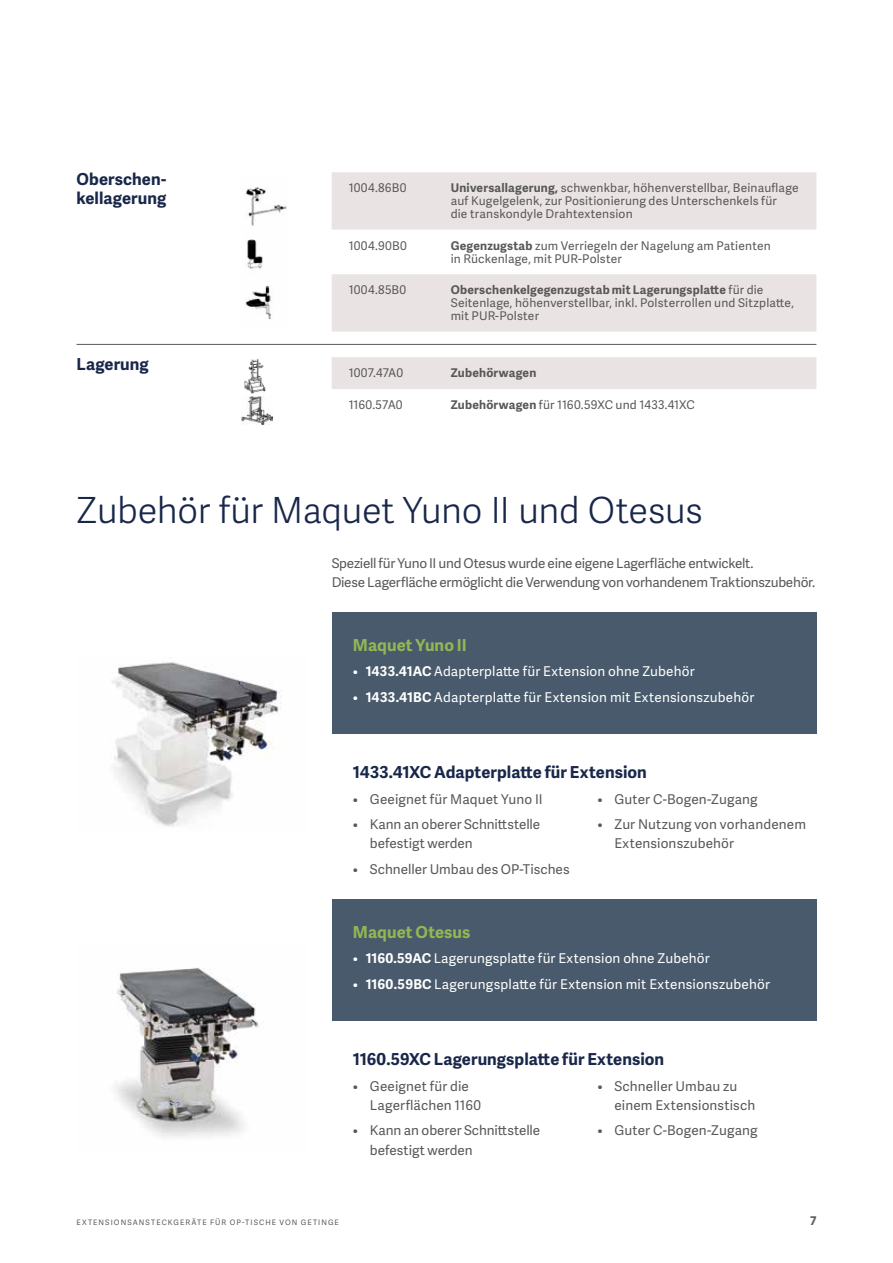
<style>
.page{position:relative;width:893px;height:1263px;background:#fff}
.page>*{position:absolute;margin:0;border:0;box-sizing:border-box;transform-origin:0 0}
.t1{font:300 36px "Adelle Sans";letter-spacing:-.01em;color:#18274a}
.t2{font:700 16.5px/19.2px "Adelle Sans";letter-spacing:.005em;color:#18274a}
.t3{font:700 16.5px "Adelle Sans";letter-spacing:.005em;color:#94b654}
.t4{font:13.5px/19.2px "Adelle Sans";color:#595857}
.t5{font:13.5px "Adelle Sans";letter-spacing:.015em;color:#fff}
.t6{font:13.5px/19.2px "Adelle Sans";letter-spacing:-.02em;color:#595857}
.t7{font:12px/12.8px "Adelle Sans";letter-spacing:.015em;color:#595857}
.t8{font:700 12px "Adelle Sans";letter-spacing:.015em;color:#595857}
.t9{font:7.5px "Adelle Sans";letter-spacing:.14em;color:#595857}
.s1{font-weight:700}
</style>
<div class="page">
<img style="left:115px;top:968px;width:144px;height:170px">
<img style="left:245px;top:187px;width:42px;height:133px">
<svg style="left:332px;top:172px;width:484px;height:160px;fill:#e9e4e3"></svg>
<img style="left:112px;top:657px;width:170px;height:170px">
<div style="left:332px;top:612px;width:484px;height:121px;background:#485a6b"></div>
<div style="left:332px;top:899px;width:484px;height:121px;background:#485a6b"></div>
<div style="left:332px;top:357px;width:484px;height:32px;background:#e9e4e3"></div>
<hr style="left:77px;top:344px;width:739px;height:1px;background:#595857">
<img style="left:245px;top:360px;width:21px;height:33px">
<img style="left:242px;top:396px;width:30px;height:28px">
<h2 class="t2" style="left:77px;top:169px;width:91px">Oberschen&shy;kellagerung</h2>
<p class="t7" style="left:349px;top:181px;width:59px">1004.86B0</p>
<p class="t7" style="left:451px;top:181px;width:349px"><span class="s1">Universallagerung,</span> schwenkbar, höhenverstellbar, Beinauflage auf Kugelgelenk, zur Positionierung des Unterschenkels für<br>die transkondyle Drahtextension</p>
<p class="t7" style="left:349px;top:239px;width:60px">1004.90B0</p>
<p class="t7" style="left:451px;top:239px;width:321px"><span class="s1">Gegenzugstab</span> zum Verriegeln der Nagelung am Patienten in Rückenlage, mit PUR-Polster</p>
<p class="t7" style="left:349px;top:283px;width:59px">1004.85B0</p>
<p class="t7" style="left:451px;top:283px;width:345px"><span class="s1">Oberschenkelgegenzugstab mit Lagerungsplatte</span> für die<br>Seitenlage, höhenverstellbar, inkl. Polsterrollen und Sitzplatte, mit PUR-Polster</p>
<h2 class="t2" style="left:77px;top:354px;width:74px">Lagerung</h2>
<p class="t7" style="left:349px;top:366px;width:56px">1007.47A0</p>
<p class="t8" style="left:451px;top:364px;width:87px">Zubehörwagen</p>
<p class="t7" style="left:349px;top:398px;width:55px">1160.57A0</p>
<p class="t7" style="left:451px;top:398px;width:246px"><span class="s1">Zubehörwagen</span> für 1160.59XC und 1433.41XC</p>
<h1 class="t1" style="left:77px;top:485px;width:628px">Zubehör für Maquet Yuno II und Otesus</h1>
<p class="t6" style="left:332px;top:553px;width:485px">Speziell für Yuno II und Otesus wurde eine eigene Lagerfläche entwickelt.<br>Diese Lagerfläche ermöglicht die Verwendung von vorhandenem Traktionszubehör.</p>
<h2 class="t3" style="left:353px;top:633px;width:115px">Maquet Yuno II</h2>
<p class="t5" style="left:353px;top:662px;width:343px">• <span class="s1">1433.41AC</span> Adapterplatte für Extension ohne Zubehör</p>
<p class="t5" style="left:353px;top:687px;width:403px">• <span class="s1">1433.41BC</span> Adapterplatte für Extension mit Extensionszubehör</p>
<h2 class="t2" style="left:353px;top:762px;width:295px">1433.41XC Adapterplatte für Extension</h2>
<p class="t4" style="left:353px;top:789px;width:191px">• Geeignet für Maquet Yuno II</p>
<p class="t4" style="left:370px;top:814px;width:172px;text-indent:-17px">• Kann an oberer Schnittstelle befestigt werden</p>
<p class="t4" style="left:353px;top:859px;width:218px">• Schneller Umbau des OP-Tisches</p>
<p class="t4" style="left:597px;top:789px;width:162px">• Guter C-Bogen-Zugang</p>
<p class="t4" style="left:614px;top:814px;width:193px;text-indent:-17px">• Zur Nutzung von vorhandenem<br>Extensionszubehör</p>
<h2 class="t3" style="left:353px;top:920px;width:119px">Maquet Otesus</h2>
<p class="t5" style="left:353px;top:949px;width:358px">• <span class="s1">1160.59AC</span> Lagerungsplatte für Extension ohne Zubehör</p>
<p class="t5" style="left:353px;top:974px;width:419px">• <span class="s1">1160.59BC</span> Lagerungsplatte für Extension mit Extensionszubehör</p>
<h2 class="t2" style="left:353px;top:1049px;width:313px">1160.59XC Lagerungsplatte für Extension</h2>
<p class="t4" style="left:370px;top:1076px;width:113px;text-indent:-17px">• Geeignet für die<br>Lagerflächen 1160</p>
<p class="t4" style="left:370px;top:1120px;width:172px;text-indent:-17px">• Kann an oberer Schnittstelle befestigt werden</p>
<p class="t4" style="left:614px;top:1076px;width:142px;text-indent:-17px">• Schneller Umbau zu einem Extensionstisch</p>
<p class="t4" style="left:597px;top:1120px;width:162px">• Guter C-Bogen-Zugang</p>
<p class="t9" style="left:77px;top:1217px;width:264px">EXTENSIONSANSTECKGERÄTE FÜR OP-TISCHE VON GETINGE</p>
<p class="t8" style="left:810px;top:1211px;width:8px">7</p>
</div>
